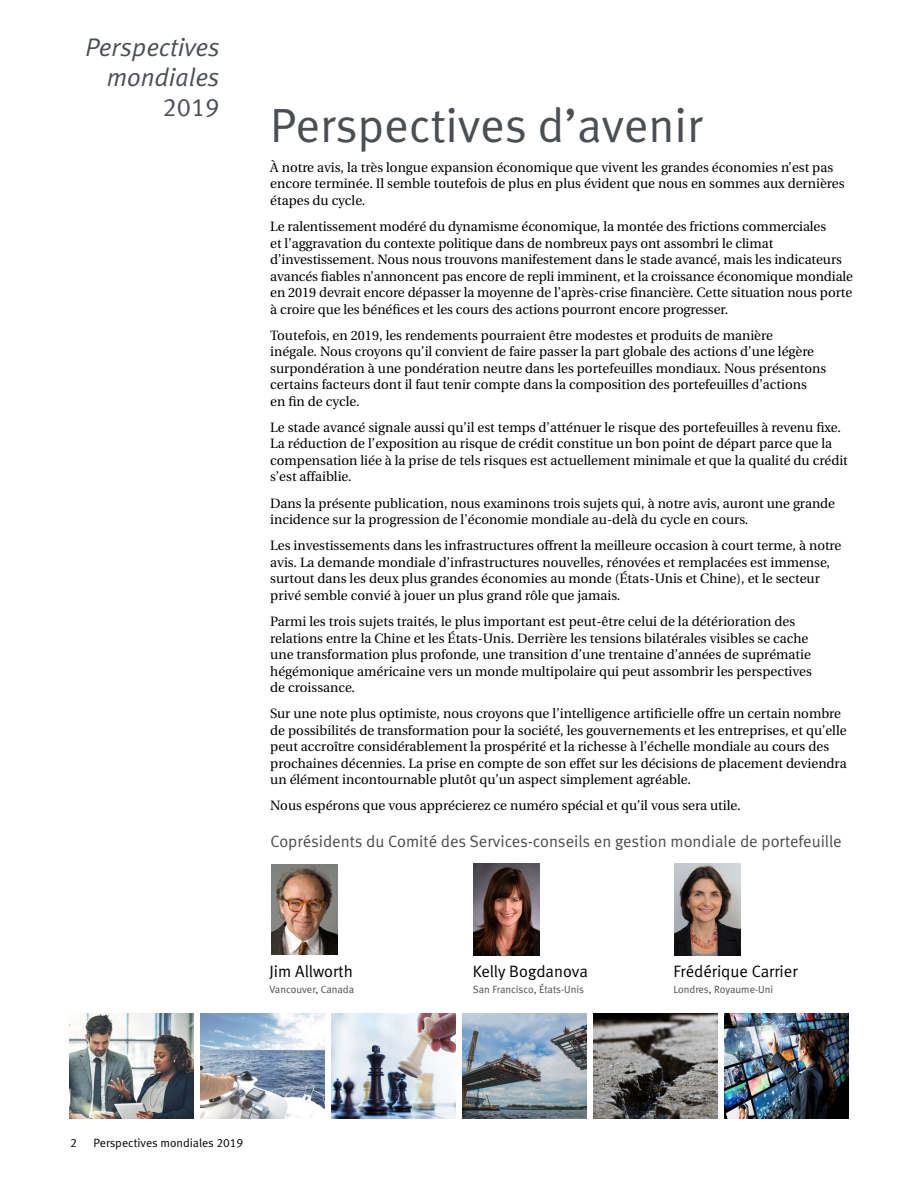
<style>
.page{position:relative;width:918px;height:1188px;background:#fff}
.page>*{position:absolute;margin:0;border:0;box-sizing:border-box;transform-origin:0 0}
.t1{font:48px "Meta Normal LF";color:#4b4f54}
.t2{font:italic 25.5px/30px "Meta Normal LF";color:#4b4f54;text-align:right}
.t3{font:25.5px "Meta Normal LF";color:#4b4f54}
.t4{font:16.5px "Meta Normal LF";color:#4d4d4f}
.t5{font:16.5px "Meta Normal LF";color:#000}
.t6{font:13.5px/16.5px "Utopia";color:#000}
.t7{font:12px "Meta Normal LF";color:#000}
.t8{font:10.5px "Meta Normal LF";color:#4d4d4f}
</style>
<div class="page">
<img style="left:474px;top:864px;width:66px;height:91px">
<img style="left:271px;top:864px;width:66px;height:91px">
<img style="left:674px;top:864px;width:66px;height:91px">
<img style="left:70px;top:1014px;width:124px;height:105px">
<img style="left:201px;top:1014px;width:124px;height:105px">
<img style="left:331px;top:1014px;width:124px;height:105px">
<img style="left:462px;top:1014px;width:124px;height:105px">
<img style="left:593px;top:1014px;width:124px;height:105px">
<img style="left:724px;top:1014px;width:124px;height:105px">
<h2 class="t2" style="left:85px;top:32px;width:136px">Perspectives mondiales</h2>
<h2 class="t3" style="left:162px;top:92px;width:59px">2019</h2>
<h1 class="t1" style="left:270px;top:97px;width:433px">Perspectives d’avenir</h1>
<p class="t6" style="left:270px;top:159px;width:576px">À notre avis, la très longue expansion économique que vivent les grandes économies n’est pas encore terminée. Il semble toutefois de plus en plus évident que nous en sommes aux dernières étapes du cycle.</p>
<p class="t6" style="left:270px;top:218px;width:584px">Le ralentissement modéré du dynamisme économique, la montée des frictions commerciales<br>et l’aggravation du contexte politique dans de nombreux pays ont assombri le climat d’investissement. Nous nous trouvons manifestement dans le stade avancé, mais les indicateurs avancés fiables n’annoncent pas encore de repli imminent, et la croissance économique mondiale en 2019 devrait encore dépasser la moyenne de l’après-crise financière. Cette situation nous porte à croire que les bénéfices et les cours des actions pourront encore progresser.</p>
<p class="t6" style="left:270px;top:327px;width:558px">Toutefois, en 2019, les rendements pourraient être modestes et produits de manière<br>inégale. Nous croyons qu’il convient de faire passer la part globale des actions d’une légère surpondération à une pondération neutre dans les portefeuilles mondiaux. Nous présentons certains facteurs dont il faut tenir compte dans la composition des portefeuilles d’actions<br>en fin de cycle.</p>
<p class="t6" style="left:270px;top:419px;width:579px">Le stade avancé signale aussi qu’il est temps d’atténuer le risque des portefeuilles à revenu fixe.<br>La réduction de l’exposition au risque de crédit constitue un bon point de départ parce que la compensation liée à la prise de tels risques est actuellement minimale et que la qualité du crédit s’est affaiblie.</p>
<p class="t6" style="left:270px;top:495px;width:566px">Dans la présente publication, nous examinons trois sujets qui, à notre avis, auront une grande incidence sur la progression de l’économie mondiale au-delà du cycle en cours.</p>
<p class="t6" style="left:270px;top:538px;width:573px">Les investissements dans les infrastructures offrent la meilleure occasion à court terme, à notre avis. La demande mondiale d’infrastructures nouvelles, rénovées et remplacées est immense, surtout dans les deux plus grandes économies au monde (États-Unis et Chine), et le secteur privé semble convié à jouer un plus grand rôle que jamais.</p>
<p class="t6" style="left:270px;top:613px;width:543px">Parmi les trois sujets traités, le plus important est peut-être celui de la détérioration des relations entre la Chine et les États-Unis. Derrière les tensions bilatérales visibles se cache une transformation plus profonde, une transition d’une trentaine d’années de suprématie hégémonique américaine vers un monde multipolaire qui peut assombrir les perspectives de croissance.</p>
<p class="t6" style="left:270px;top:706px;width:578px">Sur une note plus optimiste, nous croyons que l’intelligence artificielle offre un certain nombre de possibilités de transformation pour la société, les gouvernements et les entreprises, et qu’elle peut accroître considérablement la prospérité et la richesse à l’échelle mondiale au cours des prochaines décennies. La prise en compte de son effet sur les décisions de placement deviendra un élément incontournable plutôt qu’un aspect simplement agréable.</p>
<p class="t6" style="left:270px;top:798px;width:472px">Nous espérons que vous apprécierez ce numéro spécial et qu’il vous sera utile.</p>
<p class="t4" style="left:271px;top:832px;width:573px">Coprésidents du Comité des Services-conseils en gestion mondiale de portefeuille</p>
<p class="t5" style="left:270px;top:962px;width:85px">Jim Allworth</p>
<p class="t8" style="left:270px;top:983px;width:86px">Vancouver, Canada</p>
<p class="t5" style="left:473px;top:962px;width:117px">Kelly Bogdanova</p>
<p class="t8" style="left:473px;top:983px;width:113px">San Francisco, États-Unis</p>
<p class="t5" style="left:673px;top:962px;width:126px">Frédérique Carrier</p>
<p class="t8" style="left:673px;top:983px;width:101px">Londres, Royaume-Uni</p>
<p class="t7" style="left:70px;top:1136px;width:8px">2</p>
<p class="t7" style="left:94px;top:1136px;width:151px">Perspectives mondiales 2019</p>
</div>
